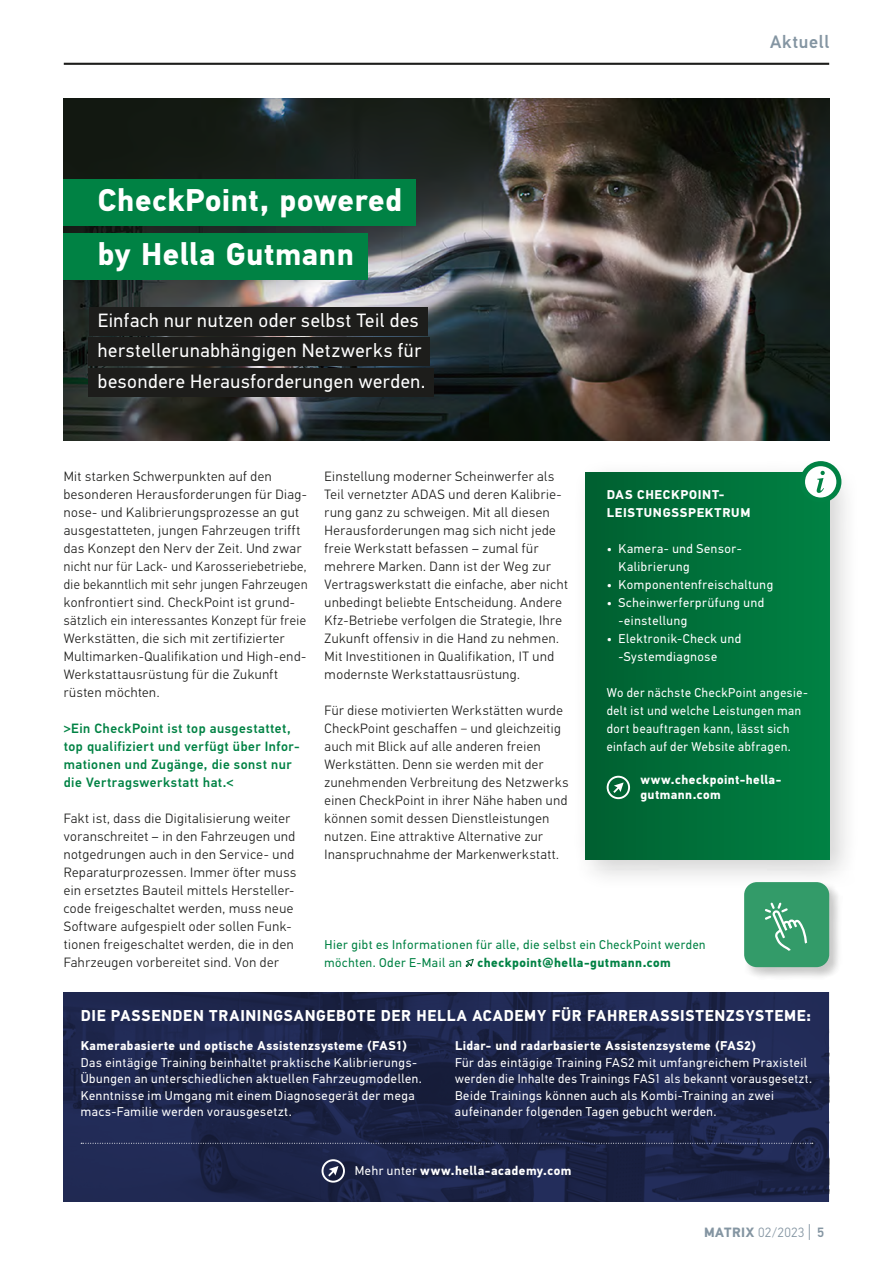
<style>
.page{position:relative;width:893px;height:1263px;background:#fff}
.page>*{position:absolute;margin:0;border:0;box-sizing:border-box;transform-origin:0 0}
.t1{font:700 31.5px/54px "Hella DIN Universal";letter-spacing:.015em;color:#fff}
.t2{font:19.2px/30.5px "Hella DIN Universal";letter-spacing:.035em;color:#fff}
.t3{font:500 18px "Hella DIN Universal";letter-spacing:.04em;color:#8495a2}
.t4{font:700 15.75px "Hella DIN Universal";letter-spacing:.05em;color:#fff}
.t5{font:300 13.5px/18px "Hella DIN Universal";letter-spacing:.04em;color:#1d1d1b}
.t6{font:500 13.5px/18px "Hella DIN Universal";letter-spacing:.04em;color:#008244}
.t7{font:300 13.5px "Hella DIN Universal";letter-spacing:.02em;color:#8495a2}
.t8{font:12.75px/18px "Hella DIN Universal";letter-spacing:.05em;color:#fff}
.t9{font:700 12.75px/15px "Hella DIN Universal";letter-spacing:.035em;color:#fff}
.t10{font:12.75px/18px "Hella DIN Universal";letter-spacing:.045em;color:#008244}
.t11{font:700 12.75px/18px "Hella DIN Universal";letter-spacing:.055em;color:#fff}
.s1{font-weight:700}
.s2{font-weight:400}
.s3{font-size:18px}
.s4{font-weight:500}
</style>
<div class="page">
<hr style="left:64px;top:63px;width:765px;height:2px;background:#1d1d1b">
<img style="left:64px;top:98px;width:765px;height:342px">
<div style="left:571px;top:459px;width:290px;height:432px;background:#1d1d1b;opacity:.2"></div>
<div style="left:585px;top:473px;width:244px;height:386px;background:linear-gradient(to right,#005f31,#008244)"></div>
<div style="left:800px;top:461px;width:41px;height:42px;background:#008244;border-radius:50%"></div>
<svg style="left:805px;top:466px;width:31px;height:31px"></svg>
<div style="left:64px;top:179px;width:352px;height:46px;background:#008244"></div>
<div style="left:64px;top:233px;width:304px;height:46px;background:#008244"></div>
<div style="left:89px;top:307px;width:338px;height:28px;background:#1d1d1b"></div>
<div style="left:89px;top:338px;width:341px;height:28px;background:#1d1d1b"></div>
<div style="left:89px;top:368px;width:345px;height:28px;background:#1d1d1b"></div>
<svg style="left:465px;top:958px;width:9px;height:9px"></svg>
<div style="left:607px;top:776px;width:23px;height:23px;border:2px solid #fff;border-radius:50%"></div>
<svg style="left:613px;top:782px;width:11px;height:11px"></svg>
<svg style="left:64px;top:992px;width:765px;height:209px;background:#1c244a"></svg>
<svg style="left:81px;top:1143px;width:732px;height:1px"></svg>
<div style="left:322px;top:1159px;width:23px;height:23px;border:2px solid #fff;border-radius:50%"></div>
<svg style="left:328px;top:1166px;width:10px;height:10px"></svg>
<div style="left:743px;top:881px;width:99px;height:99px;background:#1d1d1b;opacity:.3"></div>
<div style="left:744px;top:882px;width:85px;height:85px;background:#339b69;border-radius:13px"></div>
<svg style="left:765px;top:902px;width:42px;height:49px"></svg>
<h1 class="t1" style="left:98px;top:175px;width:306px">CheckPoint, powered by Hella Gutmann</h1>
<h2 class="t2" style="left:98px;top:306px;width:329px">Einfach nur nutzen oder selbst Teil des herstellerunabhängigen Netzwerks für besondere Herausforderungen werden.</h2>
<h3 class="t3" style="left:770px;top:30px;width:61px">Aktuell</h3>
<p class="t5" style="left:64px;top:468px;width:245px">Mit starken Schwerpunkten auf den besonderen Herausforderungen für Diag&shy;nose- und Kalibrierungsprozesse an gut ausgestatteten, jungen Fahrzeugen trifft das Konzept den Nerv der Zeit. Und zwar nicht nur für Lack- und Karosseriebetriebe, die bekanntlich mit sehr jungen Fahrzeugen konfrontiert sind. CheckPoint ist grund&shy;sätzlich ein interessantes Konzept für freie Werkstätten, die sich mit zertifizierter Multimarken-Qualifikation und High-end-Werkstattausrüstung für die Zukunft rüsten möchten.</p>
<p class="t6" style="left:64px;top:721px;width:238px">&gt;Ein CheckPoint ist top ausgestattet, top qualifiziert und verfügt über Infor&shy;mationen und Zugänge, die sonst nur die Vertragswerkstatt hat.&lt;</p>
<p class="t5" style="left:64px;top:810px;width:234px">Fakt ist, dass die Digitalisierung weiter voranschreitet – in den Fahrzeugen und notgedrungen auch in den Service- und Reparaturprozessen. Immer öfter muss ein ersetztes Bauteil mittels Hersteller&shy;code freigeschaltet werden, muss neue Software aufgespielt oder sollen Funk&shy;tionen freigeschaltet werden, die in den Fahrzeugen vorbereitet sind. Von der</p>
<p class="t5" style="left:325px;top:468px;width:245px">Einstellung moderner Scheinwerfer als Teil vernetzter ADAS und deren Kalibrie&shy;rung ganz zu schweigen. Mit all diesen Herausforderungen mag sich nicht jede freie Werkstatt befassen – zumal für mehrere Marken. Dann ist der Weg zur Vertragswerkstatt die einfache, aber nicht unbedingt beliebte Entscheidung. Andere Kfz-Betriebe verfolgen die Strategie, Ihre Zukunft offensiv in die Hand zu nehmen.<br>Mit Investitionen in Qualifikation, IT und modernste Werkstattausrüstung.</p>
<p class="t5" style="left:325px;top:702px;width:245px">Für diese motivierten Werkstätten wurde CheckPoint geschaffen − und gleichzeitig auch mit Blick auf alle anderen freien Werkstätten. Denn sie werden mit der zunehmenden Verbreitung des Netzwerks einen CheckPoint in ihrer Nähe haben und können somit dessen Dienstleistungen nutzen. Eine attraktive Alternative zur Inanspruchnahme der Markenwerkstatt.</p>
<p class="t11" style="left:607px;top:486px;width:145px">DAS CHECKPOINT-<br>LEISTUNGSSPEKTRUM</p>
<p class="t8" style="left:618px;top:541px;width:123px;text-indent:-12px">• Kamera- und Sensor-<br>Kalibrierung</p>
<p class="t8" style="left:607px;top:577px;width:168px">• Komponentenfreischaltung</p>
<p class="t8" style="left:618px;top:595px;width:147px;text-indent:-12px">• Scheinwerferprüfung und -einstellung</p>
<p class="t8" style="left:618px;top:631px;width:124px;text-indent:-12px">• Elektronik-Check und -Systemdiagnose</p>
<p class="t8" style="left:607px;top:685px;width:203px">Wo der nächste CheckPoint angesie&shy;delt ist und welche Leistungen man dort beauftragen kann, lässt sich einfach auf der Website abfragen.</p>
<p class="t9" style="left:640px;top:773px;width:143px">www.checkpoint-hella&shy;gutmann.com</p>
<p class="t10" style="left:325px;top:937px;width:382px">Hier gibt es Informationen für alle, die selbst ein CheckPoint werden möchten. Oder E-Mail an <span class="s1">checkpoint@hella-gutmann.com</span></p>
<p class="t4" style="left:81px;top:1005px;width:732px">DIE PASSENDEN TRAININGSANGEBOTE DER HELLA ACADEMY FÜR FAHRERASSISTENZSYSTEME:</p>
<p class="t9" style="left:81px;top:1039px;width:328px">Kamerabasierte und optische Assistenzsysteme (FAS1)</p>
<p class="t8" style="left:81px;top:1055px;width:343px;line-height:16.5px">Das eintägige Training beinhaltet praktische Kalibrierungs-Übungen an unterschiedlichen aktuellen Fahrzeugmodellen.<br>Kenntnisse im Umgang mit einem Diagnosegerät der mega macs-Familie werden vorausgesetzt.</p>
<p class="t9" style="left:455px;top:1039px;width:302px">Lidar- und radarbasierte Assistenzsysteme (FAS2)</p>
<p class="t8" style="left:455px;top:1055px;width:359px;line-height:16.5px">Für das eintägige Training FAS2 mit umfangreichem Praxisteil werden die Inhalte des Trainings FAS1 als bekannt vorausgesetzt.<br>Beide Trainings können auch als Kombi-Training an zwei aufeinander folgenden Tagen gebucht werden.</p>
<p class="t9" style="left:355px;top:1164px;width:218px"><span class="s2">Mehr unter</span> www.hella-academy.com</p>
<p class="t7" style="left:704px;top:1224px;width:122px"><span class="s1">MATRIX</span> 02/2023 <span class="s3">|</span> <span class="s4">5</span></p>
</div>
